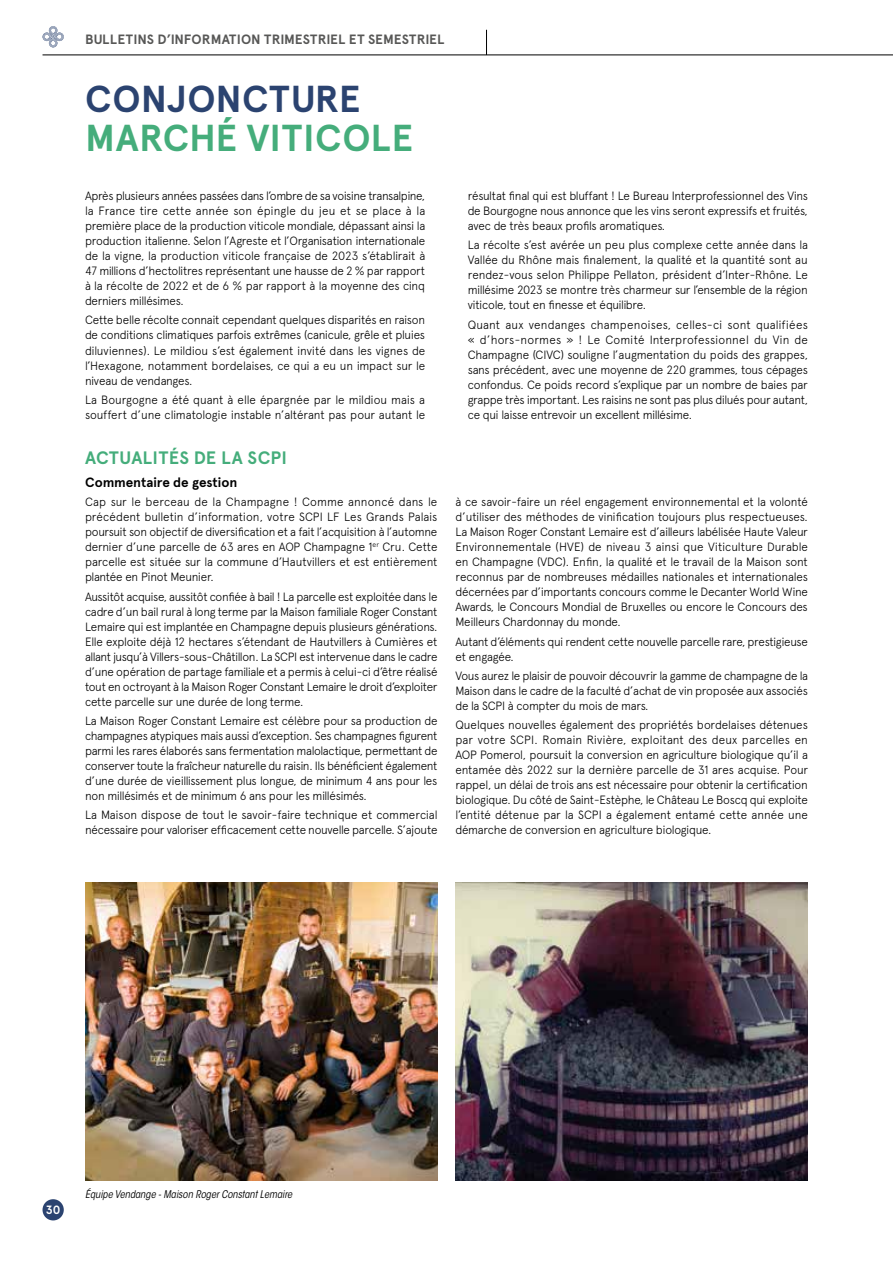
<style>
.page{position:relative;width:893px;height:1263px;background:#fff}
.page>*{position:absolute;margin:0;border:0;box-sizing:border-box;transform-origin:0 0}
.TITRE_1{font:700 37.5px "Apercu";letter-spacing:.005em;color:#45ad7b}
.TITRE_1-2{font:700 37.5px "Apercu";letter-spacing:.01em;color:#2b4370}
.TITRE_2{font:700 18px "Apercu";letter-spacing:.02em;color:#45ad7b}
.t1{font:700 13.5px "Apercu";letter-spacing:.005em;color:#575756}
.TITRE_3{font:700 13.5px "Apercu";letter-spacing:-.005em;color:#000}
.TXT_COURANT{font:300 12px/15px "Apercu";letter-spacing:-.02em;color:#000;text-align:justify}
.t2{font:700 12px "Apercu";color:#fff}
.NOTE{font:italic condensed 10.5px "ITC Avant Garde Std";color:#000}
</style>
<div class="page">
<div style="left:43px;top:1199px;width:21px;height:21px;background:#2b4370;border-radius:50%"></div>
<svg style="left:43px;top:26px;width:21px;height:21px"></svg>
<hr style="left:43px;top:55px;width:850px;height:1px;background:#000">
<svg style="left:486px;top:30px;width:1px;height:25px"></svg>
<img style="left:85px;top:882px;width:352px;height:298px">
<img style="left:455px;top:882px;width:353px;height:298px">
<p class="t1" style="left:85px;top:31px;width:361px">BULLETINS D’INFORMATION TRIMESTRIEL ET SEMESTRIEL</p>
<p class="TITRE_1-2" style="left:85px;top:76px;width:277px">CONJONCTURE</p>
<p class="TITRE_1" style="left:85px;top:115px;width:329px">MARCHÉ VITICOLE</p>
<p class="TXT_COURANT" style="left:85px;top:188px;width:342px">Après plusieurs années passées dans l’ombre de sa voisine transalpine, la France tire cette année son épingle du jeu et se place à la première place de la production viticole mondiale, dépassant ainsi la production italienne. Selon l’Agreste et l’Organisation internationale de la vigne, la production viticole française de 2023 s’établirait à 47 millions d’hectolitres représentant une hausse de 2 % par rapport à la récolte de 2022 et de 6 % par rapport à la moyenne des cinq derniers millésimes.</p>
<p class="TXT_COURANT" style="left:85px;top:313px;width:342px">Cette belle récolte connait cependant quelques disparités en raison de conditions climatiques parfois extrêmes (canicule, grêle et pluies diluviennes). Le mildiou s’est également invité dans les vignes de l’Hexagone, notamment bordelaises, ce qui a eu un impact sur le niveau de vendanges.</p>
<p class="TXT_COURANT" style="left:85px;top:392px;width:342px">La Bourgogne a été quant à elle épargnée par le mildiou mais a souffert d’une climatologie instable n’altérant pas pour autant le</p>
<p class="TITRE_2" style="left:85px;top:446px;width:203px">ACTUALITÉS DE LA SCPI</p>
<p class="TITRE_3" style="left:85px;top:474px;width:154px">Commentaire de gestion</p>
<p class="TXT_COURANT" style="left:85px;top:494px;width:354px">Cap sur le berceau de la Champagne ! Comme annoncé dans le précédent bulletin d’information, votre SCPI LF Les Grands Palais poursuit son objectif de diversification et a fait l’acquisition à l’automne dernier d’une parcelle de 63 ares en AOP Champagne 1<sup>er</sup> Cru. Cette parcelle est située sur la commune d’Hautvillers et est entièrement plantée en Pinot Meunier.</p>
<p class="TXT_COURANT" style="left:85px;top:589px;width:354px">Aussitôt acquise, aussitôt confiée à bail ! La parcelle est exploitée dans le cadre d’un bail rural à long terme par la Maison familiale Roger Constant Lemaire qui est implantée en Champagne depuis plusieurs générations.<br>Elle exploite déjà 12 hectares s’étendant de Hautvillers à Cumières et allant jusqu’à Villers-sous-Châtillon. La SCPI est intervenue dans le cadre d’une opération de partage familiale et a permis à celui-ci d’être réalisé tout en octroyant à la Maison Roger Constant Lemaire le droit d’exploiter cette parcelle sur une durée de long terme.</p>
<p class="TXT_COURANT" style="left:85px;top:713px;width:354px">La Maison Roger Constant Lemaire est célèbre pour sa production de champagnes atypiques mais aussi d’exception. Ses champagnes figurent parmi les rares élaborés sans fermentation malolactique, permettant de conserver toute la fraîcheur naturelle du raisin. Ils bénéficient également d’une durée de vieillissement plus longue, de minimum 4 ans pour les non millésimés et de minimum 6 ans pour les millésimés.</p>
<p class="TXT_COURANT" style="left:85px;top:807px;width:354px">La Maison dispose de tout le savoir-faire technique et commercial nécessaire pour valoriser efficacement cette nouvelle parcelle. S’ajoute</p>
<p class="TXT_COURANT" style="left:468px;top:188px;width:342px">résultat final qui est bluffant ! Le Bureau Interprofessionnel des Vins de Bourgogne nous annonce que les vins seront expressifs et fruités, avec de très beaux profils aromatiques.</p>
<p class="TXT_COURANT" style="left:468px;top:237px;width:342px">La récolte s’est avérée un peu plus complexe cette année dans la Vallée du Rhône mais finalement, la qualité et la quantité sont au rendez-vous selon Philippe Pellaton, président d’Inter-Rhône. Le millésime 2023 se montre très charmeur sur l’ensemble de la région viticole, tout en finesse et équilibre.</p>
<p class="TXT_COURANT" style="left:468px;top:317px;width:342px">Quant aux vendanges champenoises, celles-ci sont qualifiées « d’hors-normes » ! Le Comité Interprofessionnel du Vin de Champagne (CIVC) souligne l’augmentation du poids des grappes, sans précédent, avec une moyenne de 220 grammes, tous cépages confondus. Ce poids record s’explique par un nombre de baies par grappe très important. Les raisins ne sont pas plus dilués pour autant, ce qui laisse entrevoir un excellent millésime.</p>
<p class="TXT_COURANT" style="left:455px;top:494px;width:354px">à ce savoir-faire un réel engagement environnemental et la volonté d’utiliser des méthodes de vinification toujours plus respectueuses.<br>La Maison Roger Constant Lemaire est d’ailleurs labélisée Haute Valeur Environnementale (HVE) de niveau 3 ainsi que Viticulture Durable en Champagne (VDC). Enfin, la qualité et le travail de la Maison sont reconnus par de nombreuses médailles nationales et internationales décernées par d’importants concours comme le Decanter World Wine Awards, le Concours Mondial de Bruxelles ou encore le Concours des Meilleurs Chardonnay du monde.</p>
<p class="TXT_COURANT" style="left:455px;top:634px;width:354px">Autant d’éléments qui rendent cette nouvelle parcelle rare, prestigieuse et engagée.</p>
<p class="TXT_COURANT" style="left:455px;top:668px;width:354px">Vous aurez le plaisir de pouvoir découvrir la gamme de champagne de la Maison dans le cadre de la faculté d’achat de vin proposée aux associés de la SCPI à compter du mois de mars.</p>
<p class="TXT_COURANT" style="left:455px;top:717px;width:354px">Quelques nouvelles également des propriétés bordelaises détenues par votre SCPI. Romain Rivière, exploitant des deux parcelles en AOP Pomerol, poursuit la conversion en agriculture biologique qu’il a entamée dès 2022 sur la dernière parcelle de 31 ares acquise. Pour rappel, un délai de trois ans est nécessaire pour obtenir la certification biologique. Du côté de Saint-Estèphe, le Château Le Boscq qui exploite l’entité détenue par la SCPI a également entamé cette année une démarche de conversion en agriculture biologique.</p>
<p class="t2" style="left:46px;top:1202px;width:16px">30</p>
<p class="NOTE" style="left:85px;top:1188px;width:209px">Équipe Vendange - Maison Roger Constant Lemaire</p>
</div>
